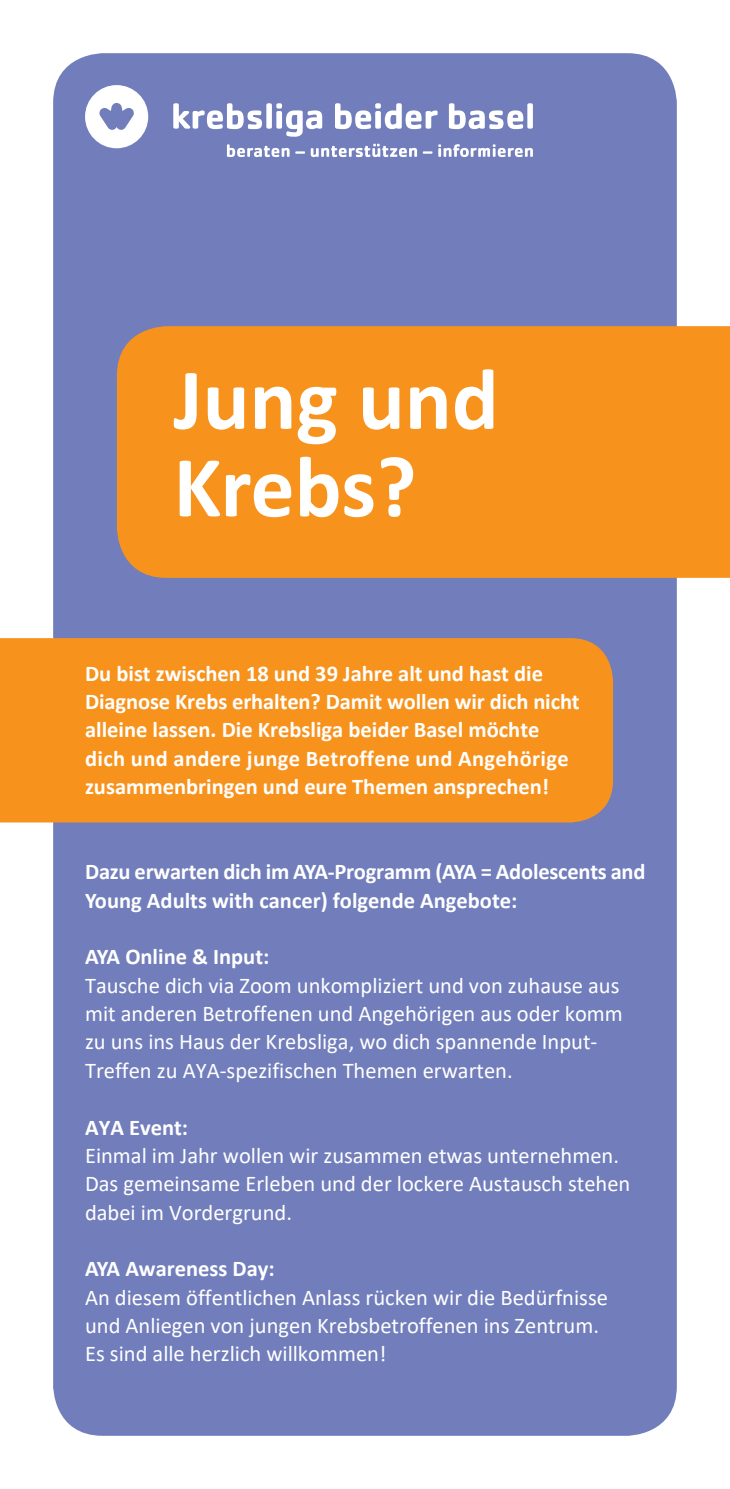
<style>
.page{position:relative;width:730px;height:1489px;background:#fff}
.page>*{position:absolute;margin:0;border:0;box-sizing:border-box;transform-origin:0 0}
.t1{font:700 87.5px/87.5px "Calibri";color:#fff}
.t2{font:22.5px/28.2px "Calibri";color:#fff}
.t3{font:700 22.5px/28.2px "Calibri";color:#fff}
.t4{font:700 22.5px "Calibri";color:#fff}
</style>
<div class="page">
<div style="left:53px;top:53px;width:624px;height:1382px;background:#717ebb;border-radius:50px"></div>
<svg style="left:85px;top:85px;width:63px;height:63px"></svg>
<svg style="left:173px;top:103px;width:89px;height:26px"></svg>
<div style="left:266px;top:103px;width:6px;height:26px;background:#fff;border-radius:2px"></div>
<svg style="left:276px;top:103px;width:46px;height:34px"></svg>
<svg style="left:335px;top:103px;width:103px;height:26px"></svg>
<svg style="left:449px;top:103px;width:74px;height:26px"></svg>
<div style="left:527px;top:103px;width:6px;height:26px;background:#fff;border-radius:2px"></div>
<svg style="left:227px;top:144px;width:78px;height:13px"></svg>
<svg style="left:311px;top:144px;width:106px;height:13px"></svg>
<svg style="left:423px;top:151px;width:9px;height:3px"></svg>
<svg style="left:438px;top:144px;width:95px;height:13px"></svg>
<div style="left:117px;top:326px;width:613px;height:252px;background:#f7931d"></div>
<div style="left:0;top:638px;width:613px;height:184px;background:#f7931d"></div>
<h1 class="t1" style="left:174px;top:352px;width:327px">Jung und<br>Krebs?</h1>
<p class="t3" style="left:85px;top:658px;width:496px">Du bist zwischen 18 und 39 Jahre alt und hast die Diagnose Krebs erhalten? Damit wollen wir dich nicht alleine lassen. Die Krebsliga beider Basel möchte dich und andere junge Betroffene und Angehörige zusammenbringen und eure Themen ansprechen!</p>
<p class="t3" style="left:85px;top:856px;width:562px">Dazu erwarten dich im AYA-Programm (AYA = Adolescents and<br>Young Adults with cancer) folgende Angebote:</p>
<p class="t3" style="left:85px;top:941px;width:186px">AYA Online &amp; Input:</p>
<p class="t2" style="left:85px;top:970px;width:539px">Tausche dich via Zoom unkompliziert und von zuhause aus mit anderen Betroffenen und Angehörigen aus oder komm zu uns ins Haus der Krebsliga, wo dich spannende Input-Treffen zu AYA-spezifischen Themen erwarten.</p>
<p class="t4" style="left:85px;top:1111px;width:105px">AYA Event:</p>
<p class="t2" style="left:85px;top:1140px;width:547px">Einmal im Jahr wollen wir zusammen etwas unternehmen.<br>Das gemeinsame Erleben und der lockere Austausch stehen dabei im Vordergrund.</p>
<p class="t3" style="left:85px;top:1253px;width:191px">AYA Awareness Day:</p>
<p class="t2" style="left:85px;top:1282px;width:524px">An diesem öffentlichen Anlass rücken wir die Bedürfnisse und Anliegen von jungen Krebsbetroffenen ins Zentrum.<br>Es sind alle herzlich willkommen!</p>
</div>
